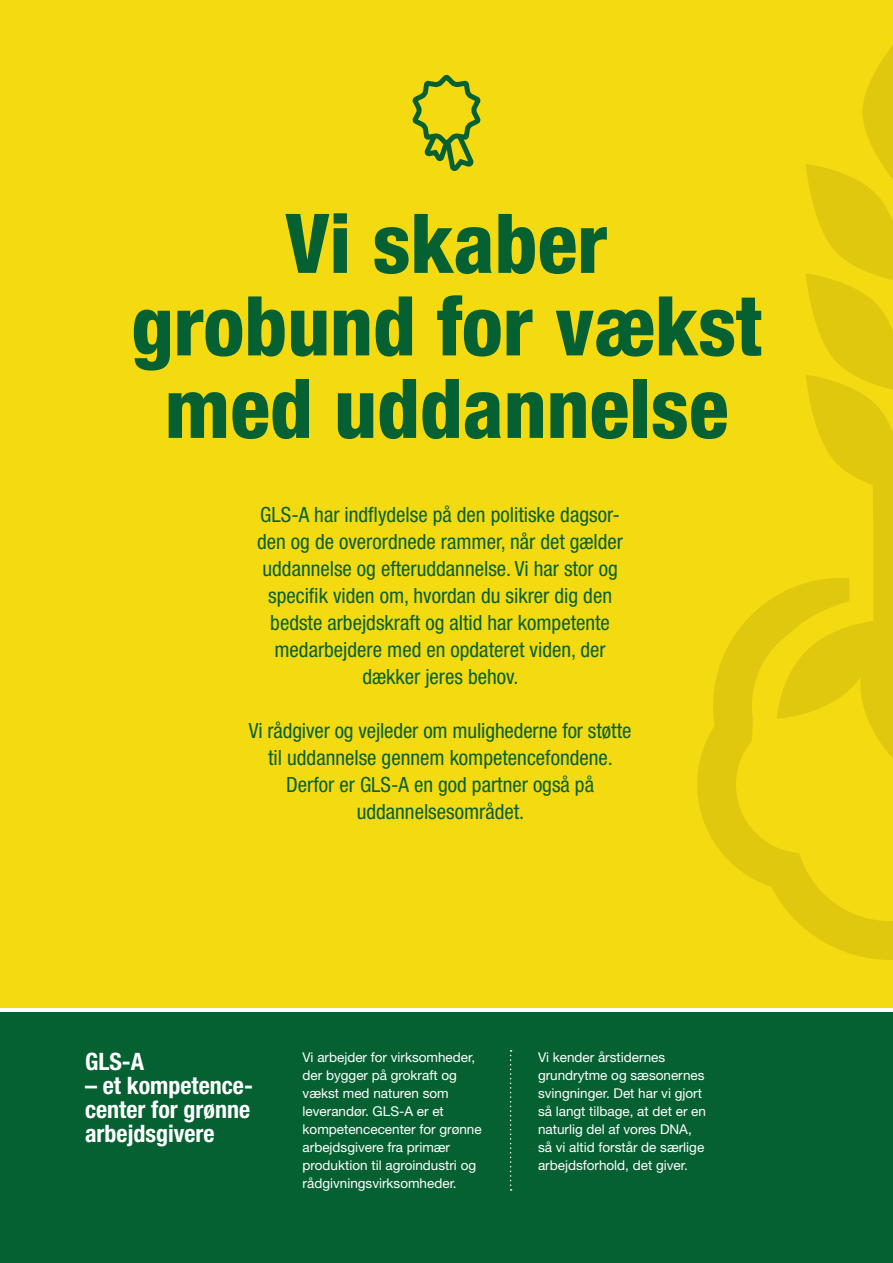
<style>
.page{position:relative;width:893px;height:1263px;background:#fff}
.page>*{position:absolute;margin:0;border:0;box-sizing:border-box;transform-origin:0 0}
.t1{font:800 condensed 82.5px/82.5px "Helvetica Neue LT Pro";color:#066132;text-align:center}
.t2{font:700 condensed 24px/24px "Helvetica Neue LT Pro";color:#fff;text-align:justify}
.t3{font:condensed 21px/27px "Helvetica Neue LT Pro";color:#066132;text-align:center}
.t4{font:13.5px/18px "Helvetica Neue LT Pro";color:#fff}
</style>
<div class="page">
<div style="left:0;top:0;width:893px;height:1008px;background:#f4da11"></div>
<svg style="left:806px;top:45px;width:87px;height:533px"></svg>
<svg style="left:697px;top:578px;width:196px;height:382px"></svg>
<div style="left:0;top:1012px;width:893px;height:251px;background:#066132"></div>
<svg style="left:412px;top:74px;width:69px;height:97px"></svg>
<svg style="left:510px;top:1050px;width:2px;height:141px"></svg>
<h1 class="t1" style="left:131px;top:201px;width:633px">Vi skaber<br>grobund for vækst med uddannelse</h1>
<p class="t3" style="left:257px;top:501px;width:368px">GLS-A har indflydelse på den politiske dagsor&shy;den og de overordnede rammer, når det gælder uddannelse og efteruddannelse. Vi har stor og specifik viden om, hvordan du sikrer dig den bedste arbejdskraft og altid har kompetente medarbejdere med en opdateret viden, der dækker jeres behov.</p>
<p class="t3" style="left:249px;top:717px;width:384px">Vi rådgiver og vejleder om mulighederne for støtte til uddannelse gennem kompetencefondene.<br>Derfor er GLS-A en god partner også på uddannelsesområdet.</p>
<p class="t2" style="left:85px;top:1049px;width:61px">GLS-A</p>
<p class="t2" style="left:85px;top:1073px;width:169px">– et kompetence&shy;center for grønne arbejdsgivere</p>
<p class="t4" style="left:303px;top:1048px;width:181px">Vi arbejder for virksomheder, der bygger på grokraft og vækst med naturen som leverandør. GLS-A er et kompetencecenter for grønne arbejdsgivere fra primær produktion til agroindustri og rådgivningsvirksomheder.</p>
<p class="t4" style="left:538px;top:1048px;width:170px">Vi kender årstidernes grundrytme og sæsonernes svingninger. Det har vi gjort så langt tilbage, at det er en naturlig del af vores DNA, så vi altid forstår de særlige arbejdsforhold, det giver.</p>
</div>
